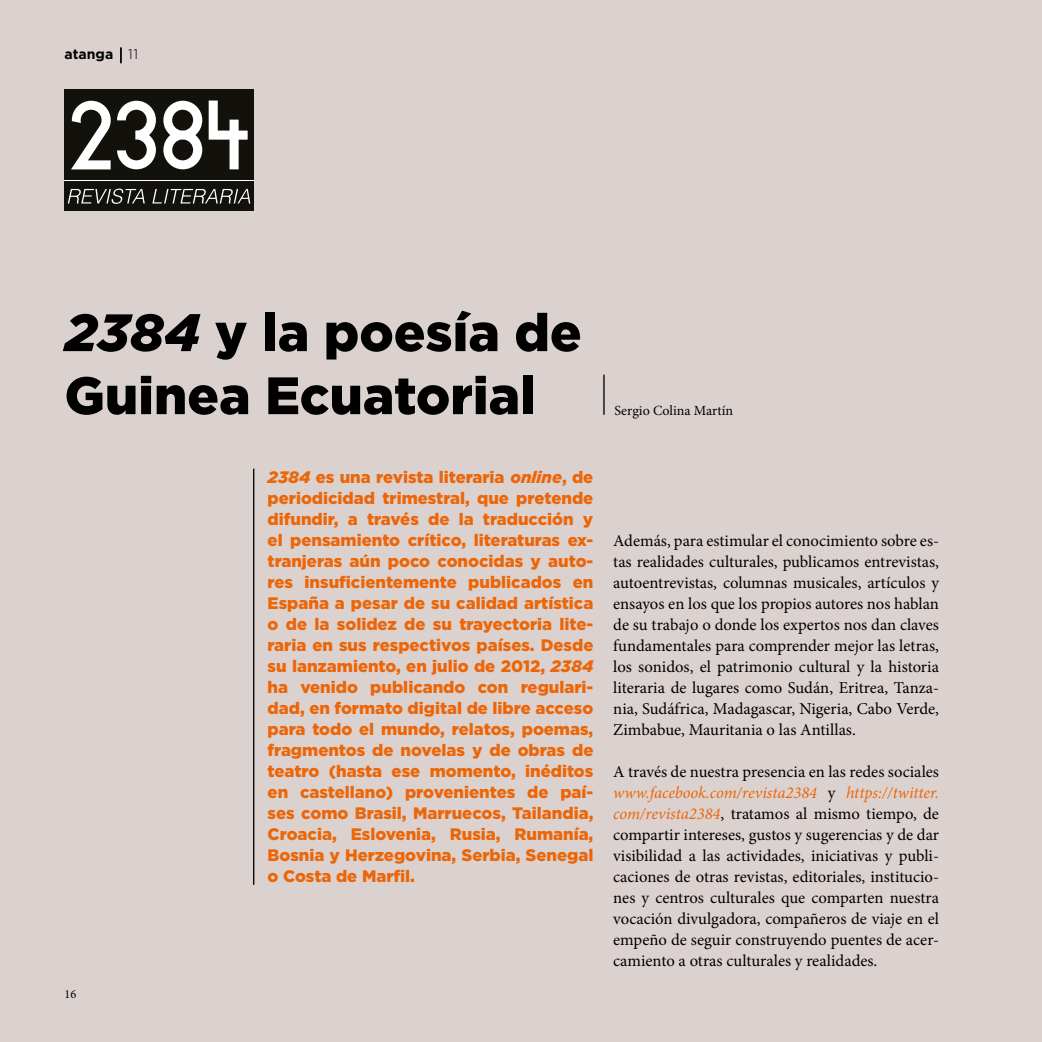
<style>
.page{position:relative;width:1042px;height:1042px;background:#dbd2d0}
.page>*{position:absolute;margin:0;border:0;box-sizing:border-box;transform-origin:0 0}
.t1{font:900 52.5px/63px "Gotham";color:#000}
.t2{font:16.62px/21px "Minion Pro";color:#000;text-align:justify}
.t3{font:900 16.62px/21px "Gotham";color:#ec6608;text-align:justify}
.t4{font:14px "Minion Pro";color:#000}
.t5{font:700 14px "Gotham";color:#000}
.t6{font:12.25px "Minion Pro";color:#000}
.s1{font-weight:300}
.s2{font-style:italic}
.s3{font-style:italic;color:#ec6608}
</style>
<div class="page">
<hr style="left:603px;top:375px;width:1px;height:40px;background:#000">
<hr style="left:253px;top:469px;width:1px;height:416px;background:#000">
<div style="left:64px;top:90px;width:190px;height:121px;background:#12110c"></div>
<svg style="left:71px;top:101px;width:40px;height:68px"></svg>
<svg style="left:117px;top:101px;width:39px;height:68px"></svg>
<svg style="left:209px;top:101px;width:39px;height:68px"></svg>
<svg style="left:163px;top:101px;width:39px;height:68px"></svg>
<hr style="left:64px;top:180px;width:190px;height:1px;background:#fff">
<svg style="left:68px;top:189px;width:77px;height:15px"></svg>
<svg style="left:152px;top:189px;width:98px;height:14px"></svg>
<svg style="left:120px;top:47px;width:2px;height:16px"></svg>
<p class="t5" style="left:64px;top:46px;width:75px">atanga <span class="s1">11</span></p>
<h1 class="t1" style="left:64px;top:300px;width:519px"><span class="s2">2384</span> y la poesía de<br>Guinea Ecuatorial</h1>
<p class="t4" style="left:614px;top:401px;width:120px">Sergio Colina Martín</p>
<p class="t6" style="left:64px;top:985px;width:13px">16</p>
<p class="t3" style="left:268px;top:466px;width:327px"><span class="s2">2384</span> es una revista literaria <span class="s2">online</span>, de periodicidad trimestral, que pretende difundir, a través de la traducción y el pensamiento crítico, literaturas ex&shy;tranjeras aún poco conocidas y auto&shy;res insuficientemente publicados en España a pesar de su calidad artística o de la solidez de su trayectoria lite&shy;raria en sus respectivos países. Desde su lanzamiento, en julio de 2012, <span class="s2">2384 </span>ha venido publicando con regulari&shy;dad, en formato digital de libre acceso para todo el mundo, relatos, poemas, fragmentos de novelas y de obras de teatro (hasta ese momento, inéditos en castellano) provenientes de paí&shy;ses como Brasil, Marruecos, Tailandia, Croacia, Eslovenia, Rusia, Rumanía, Bosnia y Herzegovina, Serbia, Senegal o Costa de Marfil.</p>
<p class="t2" style="left:613px;top:530px;width:327px">Además, para estimular el conocimiento sobre es&shy;tas realidades culturales, publicamos entrevistas, autoentrevistas, columnas musicales, artículos y ensayos en los que los propios autores nos hablan de su trabajo o donde los expertos nos dan claves fundamentales para comprender mejor las letras, los sonidos, el patrimonio cultural y la historia literaria de lugares como Sudán, Eritrea, Tanza&shy;nia, Sudáfrica, Madagascar, Nigeria, Cabo Verde, Zimbabue, Mauritania o las Antillas.</p>
<p class="t2" style="left:613px;top:761px;width:327px">A través de nuestra presencia en las redes sociales <span class="s3">www.facebook.com/revista2384</span> y <span class="s3">https://twitter. com/revista2384</span>, tratamos al mismo tiempo, de compartir intereses, gustos y sugerencias y de dar visibilidad a las actividades, iniciativas y publi&shy;caciones de otras revistas, editoriales, institucio&shy;nes y centros culturales que comparten nuestra vocación divulgadora, compañeros de viaje en el empeño de seguir construyendo puentes de acer&shy;camiento a otras culturales y realidades.</p>
</div>
